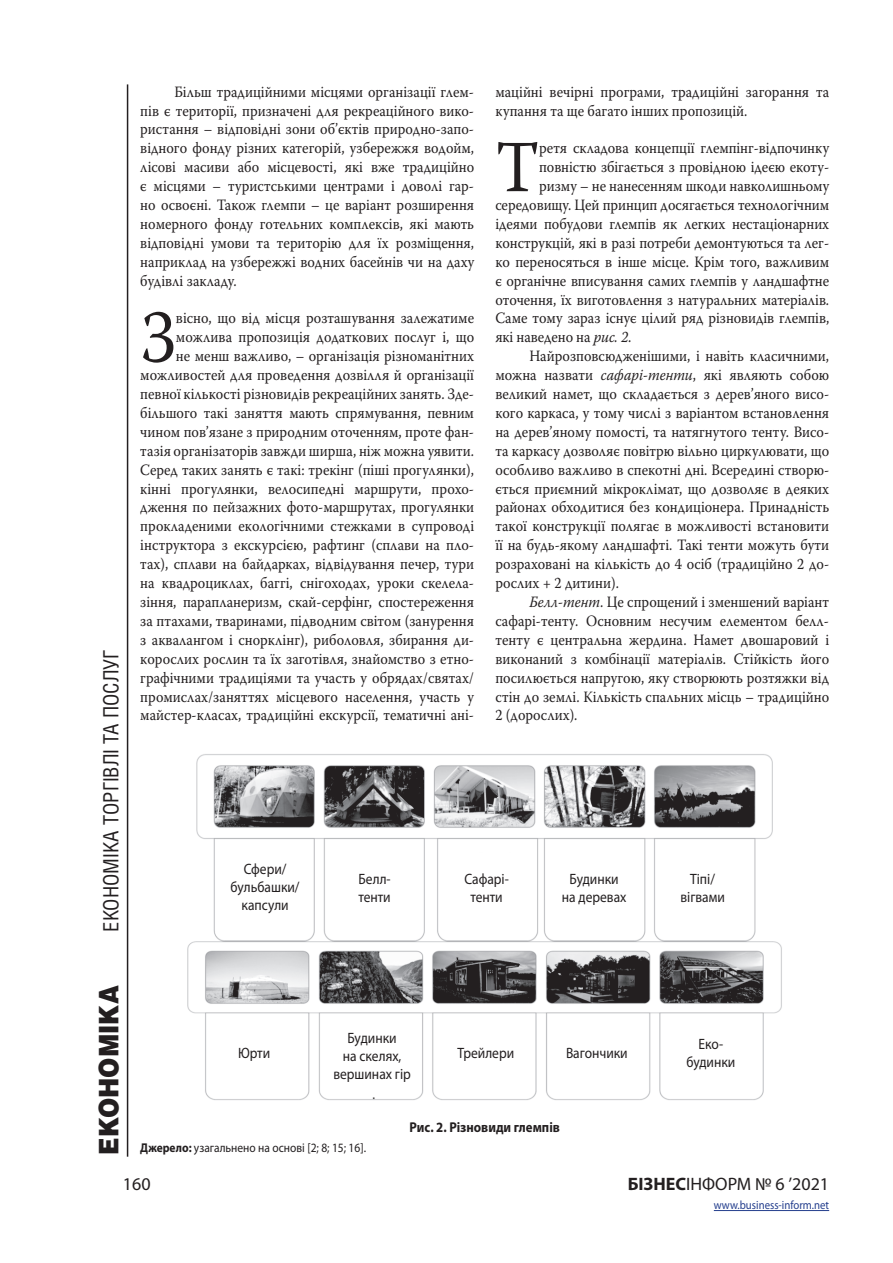
<style>
.page{position:relative;width:893px;height:1263px;background:#fff}
.page>*{position:absolute;margin:0;border:0;box-sizing:border-box;transform-origin:0 0}
.Osnova{font:73.05px "Warnock Pro";color:#231f20;scale:.9 1}
.t1{font:900 27px "Helios";color:#231f20;scale:.9 1}
.t2{font:21px "Helios Cond";color:#231f20}
.t3{font:18px "Myriad Pro";color:#231f20}
.Osnova-2{font:15.75px/18.9px "Warnock Pro";color:#231f20;text-align:justify;scale:.9 1}
.t4{font:15px/18px "Myriad Pro";color:#231f20;text-align:center;scale:.9 1}
.Title_table{font:700 14.25px "Myriad Pro";color:#231f20;scale:.9 1}
.Snoska{font:12.75px "Myriad Pro";color:#231f20;scale:.9 1}
.t5{font:12px "Myriad Pro";color:#253f8e;scale:.9 1}
.s1{font-style:italic}
.s2{font-weight:700}
</style>
<div class="page">
<hr style="left:127px;top:84px;width:1px;height:1073px;background:#231f20">
<hr style="left:714px;top:1210px;width:115px;height:1px;background:#253f8e">
<img style="left:187px;top:754px;width:595px;height:346px">
<div style="left:224px;top:846px;width:83px;height:84px;background:#fff;border-radius:9px"></div>
<div style="left:346px;top:849px;width:63px;height:51px;background:#fff;border-radius:9px"></div>
<div style="left:454px;top:852px;width:74px;height:48px;background:#fff;border-radius:9px"></div>
<div style="left:556px;top:852px;width:78px;height:48px;background:#fff;border-radius:9px"></div>
<div style="left:663px;top:849px;width:80px;height:62px;background:#fff;border-radius:9px"></div>
<div style="left:233px;top:1022px;width:52px;height:22px;background:#fff;border-radius:9px"></div>
<div style="left:326px;top:1018px;width:93px;height:79px;background:#fff;border-radius:9px"></div>
<div style="left:444px;top:1022px;width:84px;height:30px;background:#fff;border-radius:9px"></div>
<div style="left:556px;top:1018px;width:82px;height:30px;background:#fff;border-radius:9px"></div>
<div style="left:669px;top:1022px;width:84px;height:48px;background:#fff;border-radius:9px"></div>
<h3 class="t2" style="left:98px;top:931px;width:283px;rotate:-90deg">ЕКОНОМІКА ТОРГІВЛІ ТА ПОСЛУГ</h3>
<p class="Osnova-2" style="left:140px;top:82px;width:372px;text-indent:34px">Більш традиційними місцями організації глем&shy;пів є території, призначені для рекреаційного вико&shy;ристання – відповідні зони об’єктів природно-запо&shy;відного фонду різних категорій, узбережжя водойм, лісові масиви або місцевості, які вже традиційно є місцями – туристськими центрами і доволі гар&shy;но освоєні. Також глемпи – це варіант розширення номерного фонду готельних комплексів, які мають відповідні умови та територію для їх розміщення, наприклад на узбережжі водних басейнів чи на даху будівлі закладу.</p>
<p class="Osnova" style="left:140px;top:293px;width:41px">З</p>
<p class="Osnova-2" style="left:140px;top:309px;width:372px;text-align:right">вісно, що від місця розташування залежатиме можлива пропозиція додаткових послуг і, що<br>не менш важливо, – організація різноманітних можливостей для проведення дозвілля й організації певної кількості різновидів рекреаційних занять. Зде&shy;більшого такі заняття мають спрямування, певним чином пов’язане з природним оточенням, проте фан&shy;тазія організаторів завжди ширша, ніж можна уявити.<br>Серед таких занять є такі: трекінг (піші прогулянки), кінні прогулянки, велосипедні маршрути, прохо&shy;дження по пейзажних фото-маршрутах, прогулянки прокладеними екологічними стежками в супроводі інструктора з екскурсією, рафтинг (сплави на пло&shy;тах), сплави на байдарках, відвідування печер, тури на квадроциклах, баггі, снігоходах, уроки скелела&shy;зіння, парапланеризм, скай-серфінг, спостереження за птахами, тваринами, підводним світом (занурення з аквалангом і снорклінг), риболовля, збирання ди&shy;корослих рослин та їх заготівля, знайомство з етно&shy;графічними традиціями та участь у обрядах/святах/ промислах/заняттях місцевого населення, участь у майстер-класах, традиційні екскурсії, тематичні ані-</p>
<p class="Osnova-2" style="left:495px;top:82px;width:372px">маційні вечірні програми, традиційні загорання та купання та ще багато інших пропозицій.</p>
<p class="Osnova" style="left:495px;top:123px;width:50px">Т</p>
<p class="Osnova-2" style="left:539px;top:138px;width:324px">ретя складова концепції глемпінг-відпочинку</p>
<p class="Osnova-2" style="left:539px;top:157px;width:324px">повністю збігається з провідною ідеєю екоту-</p>
<p class="Osnova-2" style="left:539px;top:176px;width:324px">ризму – не нанесенням шкоди навколишньому</p>
<p class="Osnova-2" style="left:495px;top:195px;width:372px">середовищу. Цей принцип досягається технологічним</p>
<p class="Osnova-2" style="left:495px;top:214px;width:372px">ідеями побудови глемпів як легких нестаціонарних</p>
<p class="Osnova-2" style="left:495px;top:233px;width:372px">конструкцій, які в разі потреби демонтуються та лег-</p>
<p class="Osnova-2" style="left:495px;top:252px;width:372px">ко переносяться в інше місце. Крім того, важливим</p>
<p class="Osnova-2" style="left:495px;top:271px;width:372px">є органічне вписування самих глемпів у ландшафтне</p>
<p class="Osnova-2" style="left:495px;top:290px;width:372px">оточення, їх виготовлення з натуральних матеріалів.</p>
<p class="Osnova-2" style="left:495px;top:309px;width:372px">Саме тому зараз існує цілий ряд різновидів глемпів,</p>
<p class="Osnova-2" style="left:495px;top:327px;width:153px">які наведено на <span class="s1">рис. 2</span>.</p>
<p class="Osnova-2" style="left:495px;top:346px;width:372px;text-indent:34px">Найрозповсюдженішими, і навіть класичними, можна назвати <span class="s1">сафарі-тенти</span>, які являють собою великий намет, що складається з дерев’яного висо&shy;кого каркаса, у тому числі з варіантом встановлення на дерев’яному помості, та натягнутого тенту. Висо&shy;та каркасу дозволяє повітрю вільно циркулювати, що особливо важливо в спекотні дні. Всередині створю&shy;ється приємний мікроклімат, що дозволяє в деяких районах обходитися без кондиціонера. Принадність такої конструкції полягає в можливості встановити її на будь-якому ландшафті. Такі тенти можуть бути розраховані на кількість до 4 осіб (традиційно 2 до&shy;рослих + 2 дитини).</p>
<p class="Osnova-2" style="left:495px;top:592px;width:372px;text-indent:34px"><span class="s1">Белл-тент</span>. Це спрощений і зменшений варіант сафарі-тенту. Основним несучим елементом белл&shy;тенту є центральна жердина. Намет двошаровий і виконаний з комбінації матеріалів. Стійкість його посилюється напругою, яку створюють розтяжки від стін до землі. Кількість спальних місць – традиційно 2 (дорослих).</p>
<p class="t4" style="left:231px;top:860px;width:78px">Сфери/ бульбашки/ капсули</p>
<p class="t4" style="left:358px;top:870px;width:37px;text-align:left">Белл&shy;тенти</p>
<p class="t4" style="left:464px;top:870px;width:51px">Сафарі&shy;тенти</p>
<p class="t4" style="left:562px;top:870px;width:73px">Будинки на деревах</p>
<p class="t4" style="left:680px;top:870px;width:51px">Тіпі/ вігвами</p>
<h2 class="t1" style="left:92px;top:1154px;width:189px;rotate:-90deg">ЕКОНОМІКА</h2>
<p class="t4" style="left:238px;top:1044px;width:37px">Юрти</p>
<p class="t4" style="left:333px;top:1028px;width:88px">Будинки<br>на скелях, вершинах гір</p>
<p class="t4" style="left:458px;top:1044px;width:64px">Трейлери</p>
<p class="t4" style="left:566px;top:1044px;width:70px">Вагончики</p>
<p class="t4" style="left:686px;top:1035px;width:56px">Еко&shy;будинки</p>
<p class="Title_table" style="left:410px;top:1118px;width:169px">Рис. 2. Різновиди глемпів</p>
<p class="Snoska" style="left:140px;top:1139px;width:252px"><span class="s2">Джерело:</span> узагальнено на основі [2; 8; 15; 16].</p>
<p class="t3" style="left:123px;top:1173px;width:29px">160</p>
<p class="t3" style="left:628px;top:1173px;width:203px"><span class="s2">БІЗНЕС</span>ІНФОРМ № 6 ’2021</p>
<p class="t5" style="left:714px;top:1198px;width:130px">www.business-inform.net</p>
</div>
